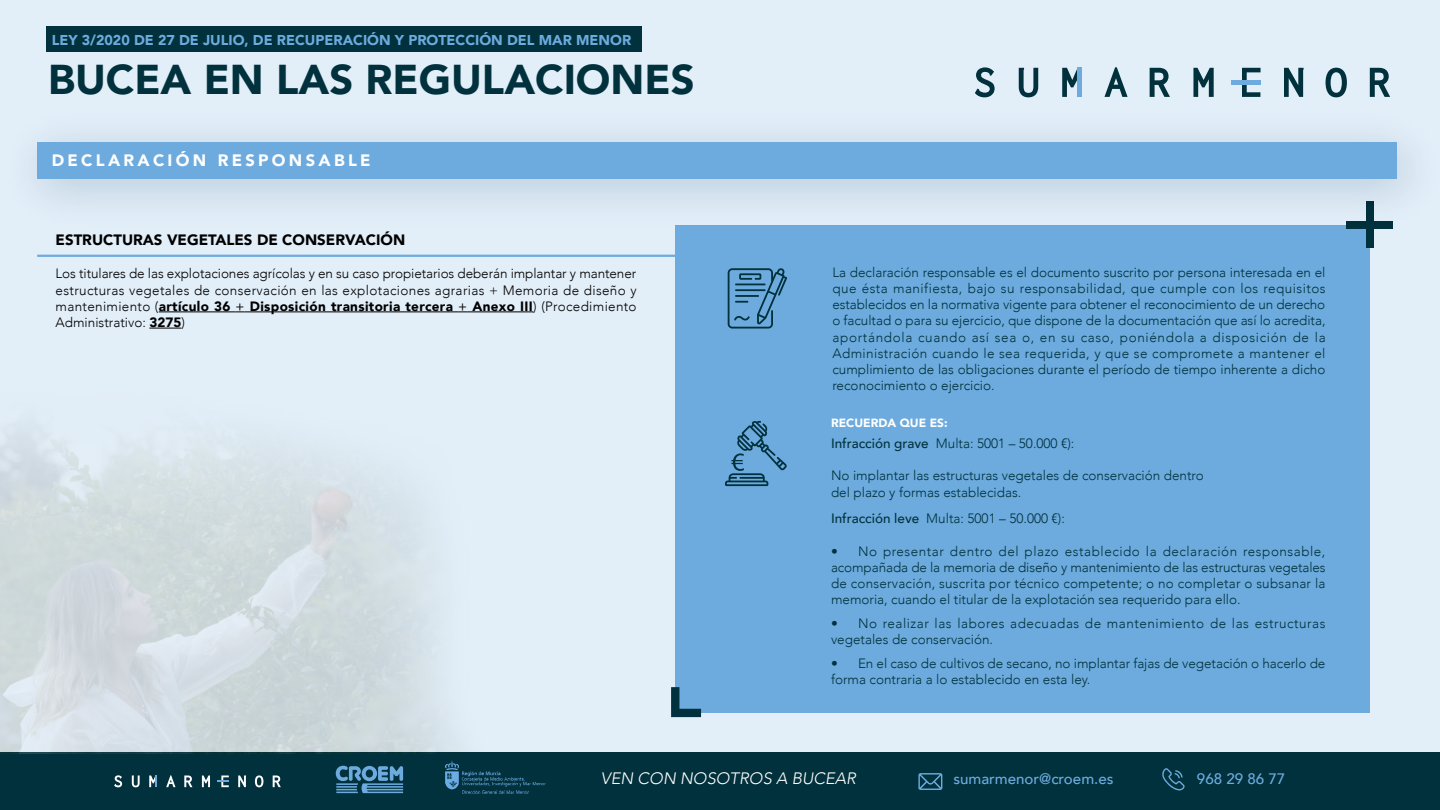
<style>
.page{position:relative;width:1440px;height:810px;background:#e2eef8}
.page>*{position:absolute;margin:0;border:0;box-sizing:border-box;transform-origin:0 0}
.t1{font:900 41.62px "Avenir";color:#00313c}
.t2{font:900 16.5px "Avenir";letter-spacing:.2em;color:#fff}
.t3{font:italic 300 16.5px "Avenir";color:#fff}
.t4{font:500 15.15px "Avenir";color:#6dabde}
.t5{font:900 15px "Avenir";color:#000}
.t6{font:900 14.25px "Avenir";color:#6dabde}
.t7{font:300 13.5px/16.2px "Avenir";color:#00313c;text-align:justify}
.t8{font:300 13.5px/16.2px "Avenir";letter-spacing:.025em;color:#000;text-align:justify}
.t9{font:300 13.5px/16.2px "Avenir";letter-spacing:.04em;color:#00313c}
.t10{font:900 11.93px "Avenir";color:#fff}
.s1{font-weight:900}
.s2{font-weight:400}
.s3{font-weight:500}
</style>
<div class="page">
<div style="left:0;top:752px;width:1440px;height:58px;background:#00313c"></div>
<svg style="left:975px;top:67px;width:20px;height:28px"></svg>
<svg style="left:1019px;top:68px;width:19px;height:27px"></svg>
<svg style="left:1105px;top:67px;width:22px;height:28px"></svg>
<svg style="left:1150px;top:68px;width:19px;height:27px"></svg>
<svg style="left:1193px;top:68px;width:21px;height:27px"></svg>
<svg style="left:1284px;top:68px;width:20px;height:27px"></svg>
<svg style="left:1326px;top:68px;width:21px;height:27px"></svg>
<svg style="left:1370px;top:68px;width:19px;height:27px"></svg>
<svg style="left:1062px;top:68px;width:16px;height:27px"></svg>
<hr style="left:1078px;top:68px;width:4px;height:29px;background:#6dabde">
<svg style="left:1242px;top:68px;width:19px;height:27px"></svg>
<div style="left:1231px;top:80px;width:29px;height:5px;background:#6dabde"></div>
<svg style="left:114px;top:775px;width:8px;height:12px"></svg>
<svg style="left:132px;top:776px;width:8px;height:11px"></svg>
<svg style="left:166px;top:775px;width:9px;height:12px"></svg>
<svg style="left:184px;top:776px;width:8px;height:11px"></svg>
<svg style="left:202px;top:776px;width:8px;height:11px"></svg>
<svg style="left:238px;top:776px;width:8px;height:11px"></svg>
<svg style="left:255px;top:775px;width:8px;height:12px"></svg>
<svg style="left:273px;top:776px;width:8px;height:11px"></svg>
<svg style="left:149px;top:776px;width:8px;height:11px"></svg>
<svg style="left:217px;top:776px;width:12px;height:11px"></svg>
<svg style="left:336px;top:766px;width:67px;height:27px"></svg>
<img style="left:445px;top:761px;width:101px;height:33px">
<svg style="left:918px;top:773px;width:24px;height:17px"></svg>
<svg style="left:1162px;top:768px;width:23px;height:23px"></svg>
<div style="left:46px;top:27px;width:596px;height:25px;background:#00313c"></div>
<div style="left:675px;top:225px;width:695px;height:488px;background:#6dabde"></div>
<hr style="left:159px;top:312px;width:77px;height:1px;background:#000">
<hr style="left:245px;top:312px;width:213px;height:1px;background:#000">
<hr style="left:467px;top:312px;width:66px;height:1px;background:#000">
<hr style="left:149px;top:328px;width:32px;height:1px;background:#000">
<hr style="left:37px;top:255px;width:657px;height:2px;background:#6dabde">
<div style="left:1366px;top:202px;width:8px;height:46px;background:#00313c"></div>
<svg style="left:671px;top:687px;width:30px;height:30px"></svg>
<img style="left:37px;top:95px;width:1371px;height:134px">
<div style="left:37px;top:142px;width:1360px;height:36px;background:#6dabde"></div>
<img style="left:0;top:431px;width:452px;height:323px">
<svg style="left:728px;top:268px;width:59px;height:61px"></svg>
<svg style="left:725px;top:421px;width:62px;height:65px"></svg>
<p class="t6" style="left:52px;top:28px;width:581px">LEY 3/2020 DE 27 DE JULIO, DE RECUPERACIÓN Y PROTECCIÓN DEL MAR MENOR</p>
<h1 class="t1" style="left:48px;top:44px;width:648px">BUCEA EN LAS REGULACIONES</h1>
<p class="t2" style="left:52px;top:146px;width:320px">DECLARACIÓN RESPONSABLE</p>
<p class="t5" style="left:56px;top:227px;width:351px">ESTRUCTURAS VEGETALES DE CONSERVACIÓN</p>
<p class="t8" style="left:56px;top:266px;width:583px">Los titulares de las explotaciones agrícolas y en su caso propietarios deberán implantar y mantener estructuras vegetales de conservación en las explotaciones agrarias + Memoria de diseño y mantenimiento (<span class="s1">artículo 36</span> <span class="s2">+</span> <span class="s1">Disposición transitoria tercera</span> <span class="s2">+</span> <span class="s1">Anexo III</span>) (Procedimiento Administrativo: <span class="s1">3275</span>)</p>
<p class="t7" style="left:832px;top:264px;width:495px">La declaración responsable es el documento suscrito por persona interesada en el que ésta manifiesta, bajo su responsabilidad, que cumple con los requisitos establecidos en la normativa vigente para obtener el reconocimiento de un derecho o facultad o para su ejercicio, que dispone de la documentación que así lo acredita, aportándola cuando así sea o, en su caso, poniéndola a disposición de la Administración cuando le sea requerida, y que se compromete a mantener el cumplimiento de las obligaciones durante el período de tiempo inherente a dicho reconocimiento o ejercicio.</p>
<p class="t10" style="left:831px;top:413px;width:118px">RECUERDA QUE ES:</p>
<p class="t7" style="left:831px;top:435px;width:245px"><span class="s3">Infracción grave</span> Multa: 5001 – 50.000 €):</p>
<p class="t7" style="left:831px;top:468px;width:374px">No implantar las estructuras vegetales de conservación dentro del plazo y formas establecidas.</p>
<p class="t7" style="left:831px;top:511px;width:235px"><span class="s3">Infracción leve</span> Multa: 5001 – 50.000 €):</p>
<p class="t7" style="left:831px;top:543px;width:496px">• No presentar dentro del plazo establecido la declaración responsable, acompañada de la memoria de diseño y mantenimiento de las estructuras vegetales de conservación, suscrita por técnico competente; o no completar o subsanar la memoria, cuando el titular de la explotación sea requerido para ello.</p>
<p class="t9" style="left:831px;top:615px;width:496px">• No realizar las labores adecuadas de mantenimiento de las estructuras vegetales de conservación.</p>
<p class="t7" style="left:831px;top:655px;width:496px">• En el caso de cultivos de secano, no implantar fajas de vegetación o hacerlo de forma contraria a lo establecido en esta ley.</p>
<p class="t3" style="left:601px;top:769px;width:256px">VEN CON NOSOTROS A BUCEAR</p>
<p class="t4" style="left:953px;top:766px;width:162px">sumarmenor@croem.es</p>
<p class="t4" style="left:1197px;top:766px;width:90px">968 29 86 77</p>
</div>
